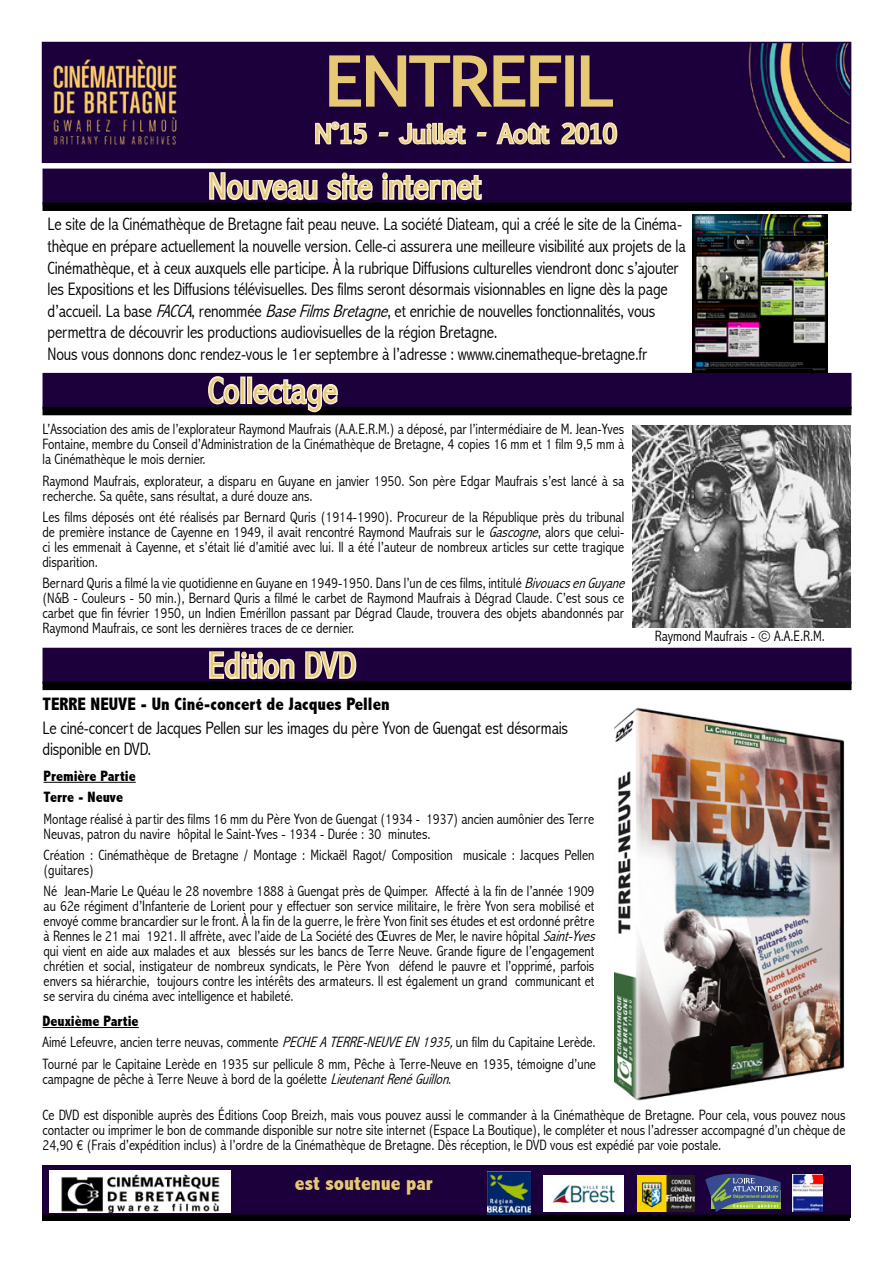
<style>
.page{position:relative;width:893px;height:1263px;background:#fff}
.page>*{position:absolute;margin:0;border:0;box-sizing:border-box;transform-origin:0 0}
.t1{font:63px "Euphemia UCAS";color:#e7c975;scale:1.08 1}
.t2{font:300 condensed 36px "Abadi";letter-spacing:.02em;color:#e7c975}
.t3{font:24px "Euphemia UCAS";color:#e7c975}
.t4{font:800 condensed 21px "Abadi";color:#e7c975}
.t5{font:300 condensed 18px/21.6px "Abadi";letter-spacing:-.01em;color:#000}
.t6{font:800 condensed 18px "Abadi";color:#000}
.t7{font:300 condensed 15px/15px "Abadi";color:#000}
.t8{font:800 condensed 15px/21.5px "Abadi";color:#000}
.s1{font-style:italic}
.s2{font-weight:800}
</style>
<div class="page">
<img style="left:43px;top:1165px;width:807px;height:51px">
<div style="left:43px;top:169px;width:808px;height:36px;background:#1c003b"></div>
<div style="left:43px;top:202px;width:808px;height:9px;background:#000"></div>
<div style="left:43px;top:373px;width:808px;height:36px;background:#1c003b"></div>
<div style="left:43px;top:407px;width:808px;height:8px;background:#000"></div>
<div style="left:43px;top:648px;width:808px;height:36px;background:#1c003b"></div>
<div style="left:43px;top:682px;width:808px;height:8px;background:#000"></div>
<svg style="left:206px;top:376px;width:35px;height:31px"></svg>
<div style="left:240px;top:376px;width:5px;height:28px;border:3px solid #f8eed4"></div>
<div style="left:247px;top:376px;width:5px;height:28px;border:3px solid #f8eed4"></div>
<svg style="left:251px;top:378px;width:89px;height:35px"></svg>
<svg style="left:208px;top:651px;width:88px;height:31px"></svg>
<svg style="left:304px;top:651px;width:54px;height:31px"></svg>
<hr style="left:43px;top:1216px;width:807px;height:4px;background:#000">
<img style="left:488px;top:1171px;width:43px;height:43px">
<img style="left:544px;top:1175px;width:79px;height:37px">
<img style="left:637px;top:1175px;width:58px;height:36px">
<svg style="left:705px;top:1174px;width:76px;height:38px;background:#526275"></svg>
<img style="left:793px;top:1174px;width:30px;height:38px">
<img style="left:45px;top:45px;width:803px;height:115px">
<div style="left:42px;top:42px;width:809px;height:121px;border:2px solid #1c003b"></div>
<svg style="left:328px;top:54px;width:235px;height:55px;background:#5d404d"></svg>
<div style="left:565px;top:55px;width:9px;height:52px;border:3px solid #e7c975"></div>
<svg style="left:579px;top:54px;width:35px;height:54px;background:#4d3149"></svg>
<svg style="left:208px;top:117px;width:278px;height:86px"></svg>
<svg style="left:495px;top:121px;width:56px;height:26px"></svg>
<svg style="left:559px;top:120px;width:60px;height:26px;background:#8a7581"></svg>
<img style="left:50px;top:1170px;width:181px;height:43px">
<img style="left:692px;top:215px;width:136px;height:157px">
<img style="left:633px;top:425px;width:217px;height:202px">
<hr style="left:44px;top:782px;width:92px;height:1px;background:#000">
<img style="left:614px;top:707px;width:231px;height:394px">
<hr style="left:43px;top:1027px;width:96px;height:1px;background:#000">
<h1 class="t1" style="left:326px;top:36px;width:267px">ENTREFIL</h1>
<h3 class="t3" style="left:315px;top:117px;width:304px">N°15 - Juillet - Août 2010</h3>
<h2 class="t2" style="left:208px;top:165px;width:274px">Nouveau site internet</h2>
<p class="t5" style="left:48px;top:214px;width:640px">Le site de la Cinémathèque de Bretagne fait peau neuve. La société Diateam, qui a créé le site de la Cinéma&shy;thèque en prépare actuellement la nouvelle version. Celle-ci assurera une meilleure visibilité aux projets de la Cinémathèque, et à ceux auxquels elle participe. À la rubrique Diffusions culturelles viendront donc s’ajouter les Expositions et les Diffusions télévisuelles. Des films seront désormais visionnables en ligne dès la page d’accueil. La base <span class="s1">FACCA</span>, renommée <span class="s1">BaseFilmsBretagne</span>, et enrichie de nouvelles fonctionnalités, vous permettra de découvrir les productions audiovisuelles de la région Bretagne.<br>Nous vous donnons donc rendez-vous le 1er septembre à l’adresse : wwww.cinematheque-bretagne.fr</p>
<h2 class="t2" style="left:208px;top:370px;width:131px">Collectage</h2>
<p class="t7" style="left:43px;top:422px;width:583px;text-align:justify">L’Association des amis de l’explorateur Raymond Maufrais (A.A.E.R.M.) a déposé, par l’intermédiaire de M. Jean-Yves Fontaine, membre du Conseil d’Administration de la Cinémathèque de Bretagne, 4 copies 16 mm et 1 film 9,5 mm à la Cinémathèque le mois dernier.</p>
<p class="t7" style="left:43px;top:473px;width:583px">Raymond Maufrais, explorateur, a disparu en Guyane en janvier 1950. Son père Edgar Maufrais s’est lancé à sa recherche. Sa quête, sans résultat, a duré douze ans.</p>
<p class="t7" style="left:43px;top:509px;width:583px;text-align:justify">Les films déposés ont été réalisés par Bernard Quris (1914-1990). Procureur de la République près du tribunal de première instance de Cayenne en 1949, il avait rencontré Raymond Maufrais sur le <span class="s1">Gascogne</span>, alors que celui&shy;ci les emmenait à Cayenne, et s’était lié d’amitié avec lui. Il a été l’auteur de nombreux articles sur cette tragique disparition.</p>
<p class="t7" style="left:43px;top:576px;width:588px">Bernard Quris a filmé la vie quotidienne en Guyane en 1949-1950. Dans l’un de ces films, intitulé <span class="s1">BivouacsenGuyane </span>(N&amp;B - Couleurs - 50 min.), Bernard Quris a filmé le carbet de Raymond Maufrais à Dégrad Claude. C’est sous ce carbet que fin février 1950, un Indien Emérillon passant par Dégrad Claude, trouvera des objets abandonnés par Raymond Maufrais, ce sont les dernières traces de ce dernier.</p>
<h2 class="t2" style="left:208px;top:644px;width:149px">Edition DVD</h2>
<p class="t6" style="left:43px;top:693px;width:349px">TERRE NEUVE - Un Ciné-concert de Jacques Pellen</p>
<p class="t5" style="left:43px;top:717px;width:527px">Le ciné-concert de Jacques Pellen sur les images du père Yvon de Guengat est désormais disponible en DVD.</p>
<p class="t8" style="left:44px;top:765px;width:94px">Première Partie<br>Terre - Neuve</p>
<p class="t7" style="left:44px;top:811px;width:552px">Montage réalisé à partir des films 16 mm du Père Yvon de Guengat (1934 - 1937) ancien aumônier des Terre<br>Neuvas, patron du navire hôpital le Saint-Yves - 1934 - Durée : 30 minutes.</p>
<p class="t7" style="left:44px;top:847px;width:552px">Création : Cinémathèque de Bretagne / Montage : Mickaël Ragot/ Composition musicale : Jacques Pellen (guitares)</p>
<p class="t7" style="left:44px;top:884px;width:557px">Né Jean-Marie Le Quéau le 28 novembre 1888 à Guengat près de Quimper. Affecté à la fin de l’année 1909 au 62e régiment d’Infanterie de Lorient pour y effectuer son service militaire, le frère Yvon sera mobilisé et envoyé comme brancardier sur le front. À la fin de la guerre, le frère Yvon finit ses études et est ordonné prêtre à Rennes le 21 mai 1921. Il affrète, avec l’aide de La Société des Œuvres de Mer, le navire hôpital <span class="s1">Saint-Yves </span>qui vient en aide aux malades et aux blessés sur les bancs de Terre Neuve. Grande figure de l’engagement chrétien et social, instigateur de nombreux syndicats, le Père Yvon défend le pauvre et l’opprimé, parfois envers sa hiérarchie, toujours contre les intérêts des armateurs. Il est également un grand communicant et se servira du cinéma avec intelligence et habileté.</p>
<p class="t7" style="left:655px;top:628px;width:172px">Raymond Maufrais - © A.A.E.R.M.</p>
<p class="t7" style="left:43px;top:1010px;width:555px;line-height:21.5px"><span class="s2">Deuxième Partie<br></span>Aimé Lefeuvre, ancien terre neuvas, commente <span class="s1">PECHEATERRE-NEUVEEN1935,</span>un film du Capitaine Lerède.<br>Tourné par le Capitaine Lerède en 1935 sur pellicule 8 mm, Pêche à Terre-Neuve en 1935, témoigne d’une</p>
<p class="t7" style="left:43px;top:1071px;width:412px">campagne de pêche à Terre Neuve à bord de la goélette <span class="s1">LieutenantRenéGuillon</span>.</p>
<p class="t7" style="left:43px;top:1107px;width:804px;text-align:justify">Ce DVD est disponible auprès des Éditions Coop Breizh, mais vous pouvez aussi le commander à la Cinémathèque de Bretagne. Pour cela, vous pouvez nous contacter ou imprimer le bon de commande disponible sur notre site internet (Espace La Boutique), le compléter et nous l’adresser accompagné d’un chèque de 24,90 € (Frais d’expédition inclus) à l’ordre de la Cinémathèque de Bretagne. Dès réception, le DVD vous est expédié par voie postale.</p>
<h3 class="t4" style="left:295px;top:1171px;width:139px">est soutenue par</h3>
</div>
